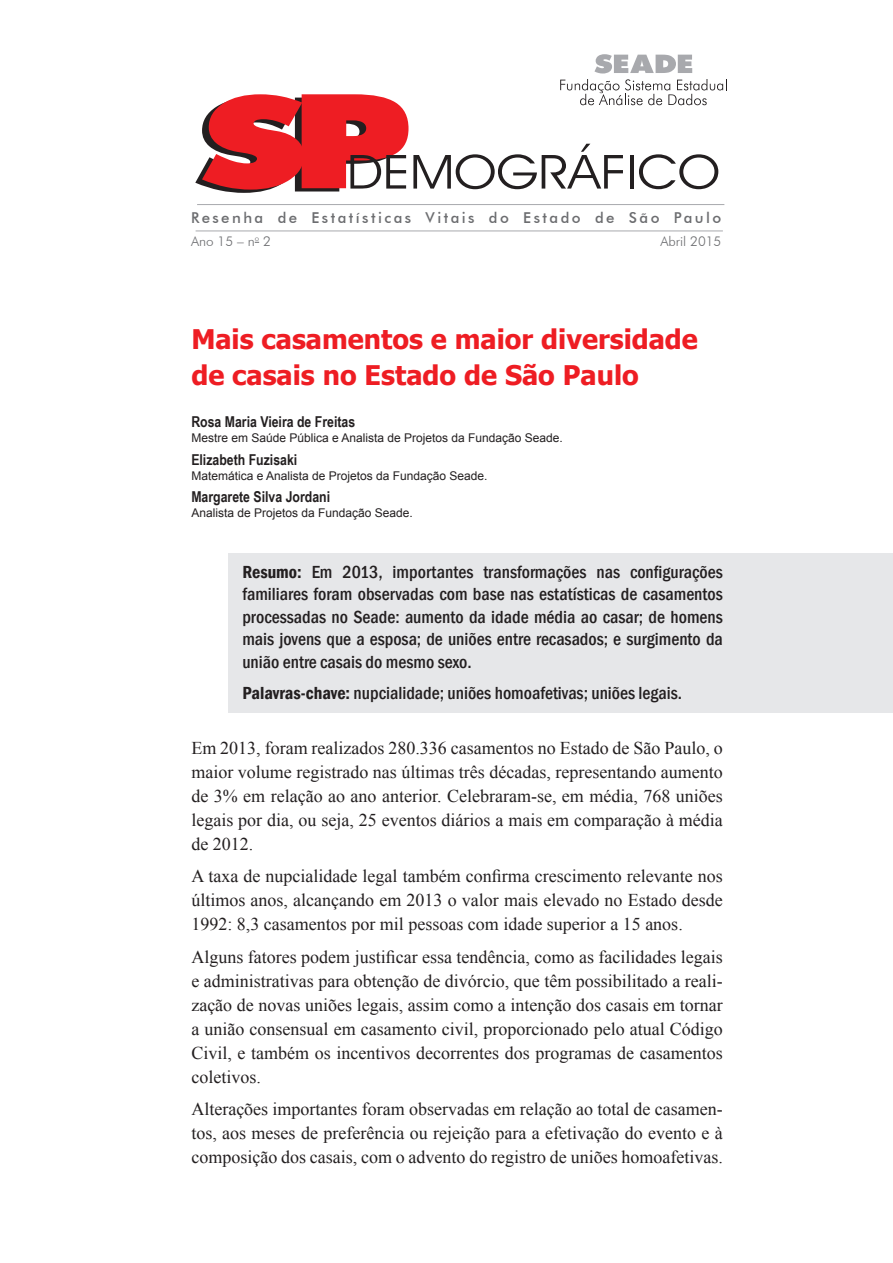
<style>
.page{position:relative;width:893px;height:1263px;background:#fff}
.page>*{position:absolute;margin:0;border:0;box-sizing:border-box;transform-origin:0 0}
.t1{font:700 27px/36px "Tahoma";color:#ee1d23}
.t2{font:18px/24px "Times New Roman";color:#231f20;text-align:justify}
.t3{font:500 condensed 18px/22.5px "Franklin Gothic";color:#231f20;text-align:justify}
.t4{font:700 15px "Arial Narrow";color:#231f20}
.t5{font:500 15px "Futura BT";letter-spacing:.165em;color:#6c6d70}
.t6{font:300 13.5px "Futura BT";color:#6c6d70}
.t7{font:12px "Arial";color:#231f20}
.s1{font-weight:600}
</style>
<div class="page">
<div style="left:229px;top:553px;width:664px;height:160px;background:#e6e7e9"></div>
<hr style="left:196px;top:231px;width:527px;height:1px;background:#a8a9ad">
<hr style="left:197px;top:204px;width:527px;height:1px;background:#a8a9ad">
<svg style="left:195px;top:54px;width:532px;height:139px"></svg>
<p class="t5" style="left:191px;top:208px;width:532px">Resenha de Estatísticas Vitais do Estado de São Paulo</p>
<p class="t6" style="left:191px;top:233px;width:81px">Ano 15 – n<sup>o</sup> 2</p>
<p class="t6" style="left:661px;top:233px;width:62px">Abril 2015</p>
<h1 class="t1" style="left:191px;top:319px;width:508px">Mais casamentos e maior diversidade de casais no Estado de São Paulo</h1>
<p class="t4" style="left:191px;top:411px;width:165px">Rosa Maria Vieira de Freitas</p>
<p class="t7" style="left:191px;top:430px;width:373px">Mestre em Saúde Pública e Analista de Projetos da Fundação Seade.</p>
<p class="t4" style="left:191px;top:448px;width:107px">Elizabeth Fuzisaki</p>
<p class="t7" style="left:191px;top:468px;width:298px">Matemática e Analista de Projetos da Fundação Seade.</p>
<p class="t4" style="left:191px;top:485px;width:140px">Margarete Silva Jordani</p>
<p class="t7" style="left:191px;top:505px;width:223px">Analista de Projetos da Fundação Seade.</p>
<p class="t3" style="left:242px;top:560px;width:482px"><span class="s1">Resumo:</span> Em 2013, importantes transformações nas configurações familiares foram observadas com base nas estatísticas de casamentos processadas no Seade: aumento da idade média ao casar; de homens mais jovens que a esposa; de uniões entre recasados; e surgimento da união entre casais do mesmo sexo.</p>
<p class="t3" style="left:242px;top:681px;width:441px"><span class="s1">Palavras-chave:</span> nupcialidade; uniões homoafetivas; uniões legais.</p>
<p class="t2" style="left:191px;top:735px;width:533px">Em 2013, foram realizados 280.336 casamentos no Estado de São Paulo, o maior volume registrado nas últimas três décadas, representando aumento de 3% em relação ao ano anterior. Celebraram-se, em média, 768 uniões legais por dia, ou seja, 25 eventos diários a mais em comparação à média de 2012.</p>
<p class="t2" style="left:191px;top:864px;width:533px">A taxa de nupcialidade legal também confirma crescimento relevante nos últimos anos, alcançando em 2013 o valor mais elevado no Estado desde 1992: 8,3 casamentos por mil pessoas com idade superior a 15 anos.</p>
<p class="t2" style="left:191px;top:944px;width:533px">Alguns fatores podem justificar essa tendência, como as facilidades legais e administrativas para obtenção de divórcio, que têm possibilitado a reali&shy;zação de novas uniões legais, assim como a intenção dos casais em tornar a união consensual em casamento civil, proporcionado pelo atual Código Civil, e também os incentivos decorrentes dos programas de casamentos coletivos.</p>
<p class="t2" style="left:191px;top:1097px;width:533px">Alterações importantes foram observadas em relação ao total de casamen&shy;tos, aos meses de preferência ou rejeição para a efetivação do evento e à composição dos casais, com o advento do registro de uniões homoafetivas.</p>
</div>
